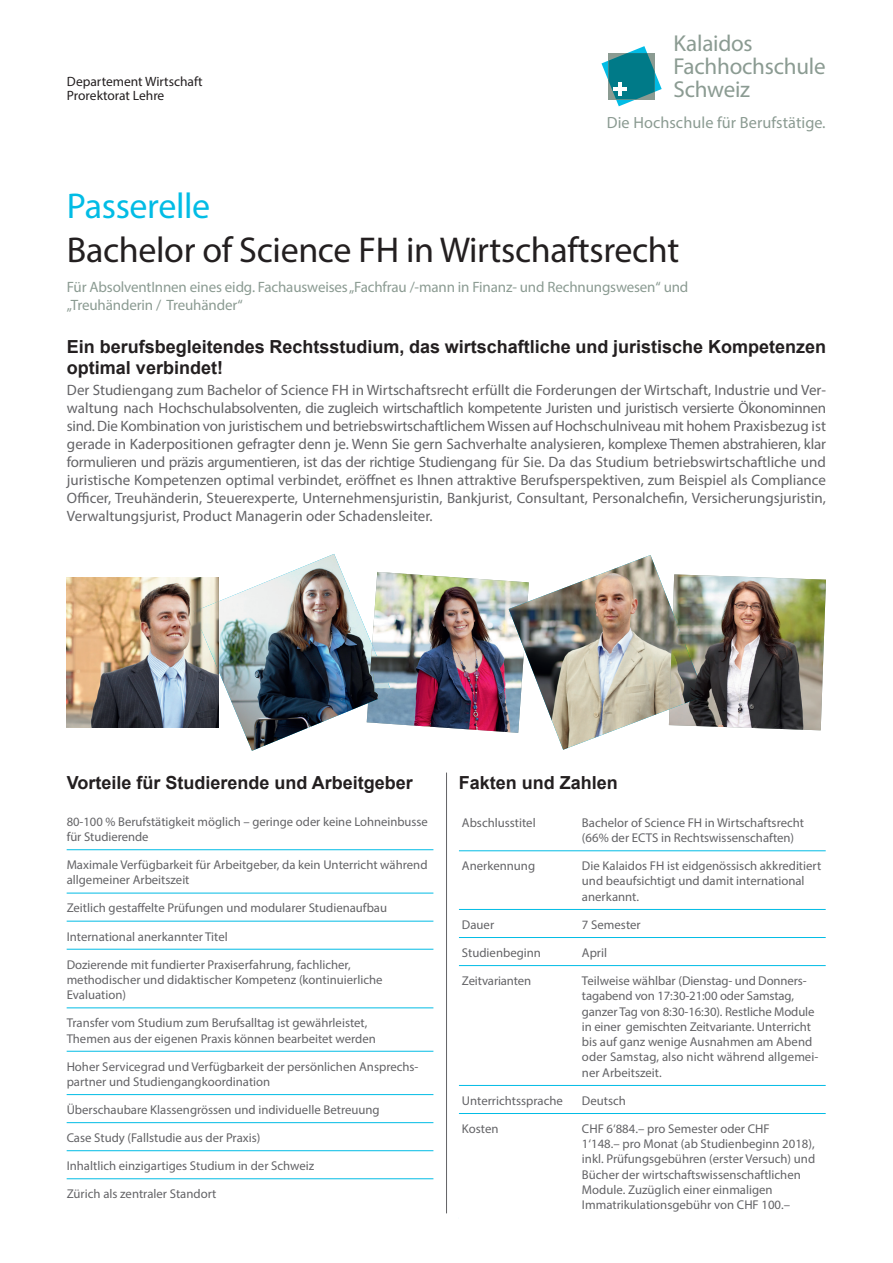
<style>
.page{position:relative;width:893px;height:1263px;background:#fff}
.page>*{position:absolute;margin:0;border:0;box-sizing:border-box;transform-origin:0 0}
.t1{font:36px "Myriad Pro";letter-spacing:-.01em;color:#231f20}
.t2{font:36px "Myriad Pro";letter-spacing:-.01em;color:#02bce5}
.t3{font:23.1px/23.1px "Myriad Pro";letter-spacing:-.01em;color:#8b9b92}
.t4{font:700 18px/21.6px "Arial";color:#231f20}
.t5{font:16.2px "Myriad Pro";letter-spacing:.005em;color:#8b9b92}
.t6{font:15px/18px "Myriad Pro";color:#636366;text-align:justify}
.t7{font:15px/18px "Myriad Pro";letter-spacing:-.01em;color:#8b9b92}
.t8{font:13.5px/13.5px "Myriad Pro";color:#231f20}
.t9{font:12.75px/15.3px "Myriad Pro";color:#636366}
</style>
<div class="page">
<svg style="left:601px;top:46px;width:61px;height:60px"></svg>
<hr style="left:618px;top:82px;width:4px;height:14px;background:#fff">
<hr style="left:613px;top:87px;width:14px;height:4px;background:#fff">
<img style="left:67px;top:577px;width:127px;height:151px">
<img style="left:194px;top:554px;width:627px;height:197px">
<img style="left:669px;top:574px;width:157px;height:156px">
<hr style="left:459px;top:850px;width:367px;height:1px;background:#02bce5">
<hr style="left:459px;top:909px;width:367px;height:1px;background:#02bce5">
<hr style="left:459px;top:937px;width:367px;height:1px;background:#02bce5">
<hr style="left:459px;top:965px;width:367px;height:1px;background:#02bce5">
<hr style="left:459px;top:1085px;width:367px;height:1px;background:#02bce5">
<hr style="left:459px;top:1113px;width:367px;height:1px;background:#02bce5">
<hr style="left:459px;top:1218px;width:367px;height:1px;background:#02bce5">
<div style="left:460px;top:1213px;width:374px;height:9px;background:#fff"></div>
<hr style="left:446px;top:772px;width:1px;height:441px;background:#636366">
<hr style="left:67px;top:849px;width:366px;height:1px;background:#02bce5">
<hr style="left:67px;top:893px;width:366px;height:1px;background:#02bce5">
<hr style="left:67px;top:921px;width:366px;height:1px;background:#02bce5">
<hr style="left:67px;top:949px;width:366px;height:1px;background:#02bce5">
<hr style="left:67px;top:1007px;width:366px;height:1px;background:#02bce5">
<hr style="left:67px;top:1051px;width:366px;height:1px;background:#02bce5">
<hr style="left:67px;top:1094px;width:366px;height:1px;background:#02bce5">
<hr style="left:67px;top:1122px;width:366px;height:1px;background:#02bce5">
<hr style="left:67px;top:1150px;width:366px;height:1px;background:#02bce5">
<hr style="left:67px;top:1178px;width:366px;height:1px;background:#02bce5">
<p class="t8" style="left:67px;top:75px;width:137px">Departement Wirtschaft<br>Prorektorat Lehre</p>
<h2 class="t3" style="left:674px;top:32px;width:154px">Kalaidos<br>Fachhochschule<br>Schweiz</h2>
<p class="t5" style="left:607px;top:112px;width:220px">Die Hochschule für Berufstätige.</p>
<h1 class="t2" style="left:67px;top:184px;width:145px">Passerelle</h1>
<h1 class="t1" style="left:67px;top:227px;width:614px">Bachelor of Science FH in Wirtschaftsrecht</h1>
<p class="t7" style="left:67px;top:278px;width:623px">Für AbsolventInnen eines eidg. Fachausweises „Fachfrau /-mann in Finanz- und Rechnungswesen“ und „Treuhänderin / Treuhänder“</p>
<h3 class="t4" style="left:67px;top:336px;width:760px">Ein berufsbegleitendes Rechtsstudium, das wirtschaftliche und juristische Kompetenzen optimal verbindet!</h3>
<p class="t6" style="left:67px;top:380px;width:761px">Der Studiengang zum Bachelor of Science FH in Wirtschaftsrecht erfüllt die Forderungen der Wirtschaft, Industrie und Ver&shy;waltung nach Hochschulabsolventen, die zugleich wirtschaftlich kompetente Juristen und juristisch versierte Ökonominnen sind. Die Kombination von juristischem und betriebswirtschaftlichem Wissen auf Hochschulniveau mit hohem Praxisbezug ist gerade in Kaderpositionen gefragter denn je. Wenn Sie gern Sachverhalte analysieren, komplexe Themen abstrahieren, klar formulieren und präzis argumentieren, ist das der richtige Studiengang für Sie. Da das Studium betriebswirtschaftliche und juristische Kompetenzen optimal verbindet, eröffnet es Ihnen attraktive Berufsperspektiven, zum Beispiel als Compliance Officer, Treuhänderin, Steuerexperte, Unternehmensjuristin, Bankjurist, Consultant, Personalchefin, Versicherungsjuristin, Verwaltungsjurist, Product Managerin oder Schadensleiter.</p>
<h3 class="t4" style="left:67px;top:772px;width:348px">Vorteile für Studierende und Arbeitgeber</h3>
<p class="t9" style="left:67px;top:814px;width:363px">80-100 % Berufstätigkeit möglich – geringe oder keine Lohneinbusse für Studierende</p>
<p class="t9" style="left:67px;top:857px;width:362px">Maximale Verfügbarkeit für Arbeitgeber, da kein Unterricht während allgemeiner Arbeitszeit</p>
<p class="t9" style="left:67px;top:900px;width:322px">Zeitlich gestaffelte Prüfungen und modularer Studienaufbau</p>
<p class="t9" style="left:67px;top:922px;width:286px;line-height:28px">International anerkannter Titel<br>Dozierende mit fundierter Praxiserfahrung, fachlicher,</p>
<p class="t9" style="left:67px;top:972px;width:318px">methodischer und didaktischer Kompetenz (kontinuierliche<br>Evaluation)</p>
<p class="t9" style="left:67px;top:1015px;width:311px">Transfer vom Studium zum Berufsalltag ist gewährleistet,<br>Themen aus der eigenen Praxis können bearbeitet werden</p>
<p class="t9" style="left:67px;top:1058px;width:353px">Hoher Servicegrad und Verfügbarkeit der persönlichen Ansprechs&shy;partner und Studiengangkoordination</p>
<p class="t9" style="left:67px;top:1095px;width:315px;line-height:28px">Überschaubare Klassengrössen und individuelle Betreuung<br>Case Study (Fallstudie aus der Praxis)</p>
<p class="t9" style="left:67px;top:1151px;width:249px;line-height:28px">Inhaltlich einzigartiges Studium in der Schweiz<br>Zürich als zentraler Standort</p>
<h3 class="t4" style="left:459px;top:772px;width:161px">Fakten und Zahlen</h3>
<p class="t9" style="left:462px;top:815px;width:75px">Abschlusstitel</p>
<p class="t9" style="left:582px;top:815px;width:224px">Bachelor of Science FH in Wirtschaftsrecht (66% der ECTS in Rechtswissenschaften)</p>
<p class="t9" style="left:462px;top:858px;width:75px">Anerkennung</p>
<p class="t9" style="left:582px;top:858px;width:241px">Die Kalaidos FH ist eidgenössisch akkreditiert und beaufsichtigt und damit international anerkannt.</p>
<p class="t9" style="left:462px;top:917px;width:34px">Dauer</p>
<p class="t9" style="left:582px;top:917px;width:60px">7 Semester</p>
<p class="t9" style="left:462px;top:945px;width:80px">Studienbeginn</p>
<p class="t9" style="left:582px;top:945px;width:27px">April</p>
<p class="t9" style="left:462px;top:973px;width:71px">Zeitvarianten</p>
<p class="t9" style="left:582px;top:973px;width:238px">Teilweise wählbar (Dienstag- und Donners&shy;tagabend von 17:30-21:00 oder Samstag, ganzer Tag von 8:30-16:30). Restliche Module in einer gemischten Zeitvariante. Unterricht bis auf ganz wenige Ausnahmen am Abend oder Samstag, also nicht während allgemei&shy;ner Arbeitszeit.</p>
<p class="t9" style="left:462px;top:1093px;width:102px">Unterrichtssprache</p>
<p class="t9" style="left:582px;top:1093px;width:46px">Deutsch</p>
<p class="t9" style="left:462px;top:1121px;width:38px">Kosten</p>
<p class="t9" style="left:582px;top:1121px;width:235px">CHF 6‘884.– pro Semester oder CHF<br>1‘148.– pro Monat (ab Studienbeginn 2018), inkl. Prüfungsgebühren (erster Versuch) und Bücher der wirtschaftswissenschaftlichen Module. Zuzüglich einer einmaligen Immatrikulationsgebühr von CHF 100.–</p>
</div>
